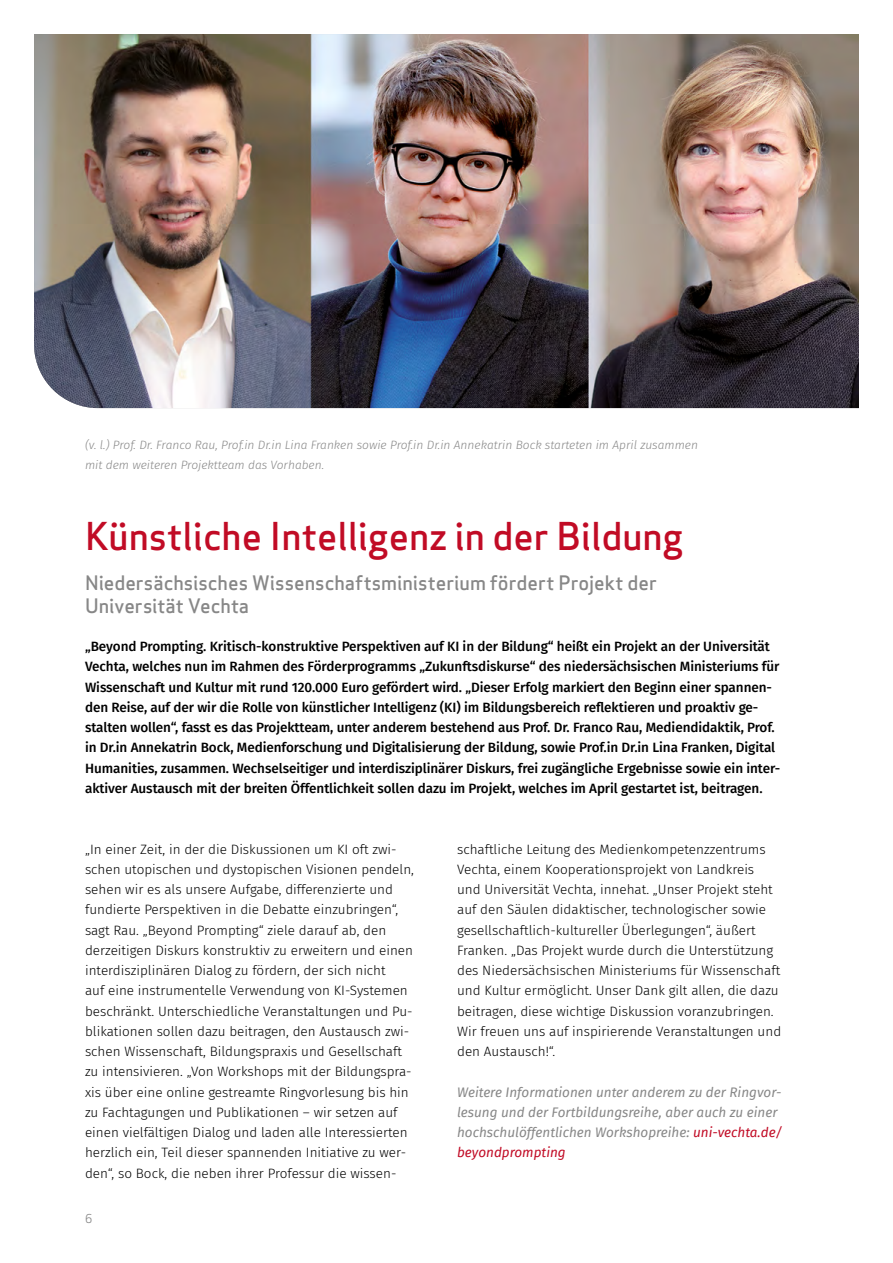
<style>
.page{position:relative;width:893px;height:1263px;background:#fff}
.page>*{position:absolute;margin:0;border:0;box-sizing:border-box;transform-origin:0 0}
.t1{font:500 37.5px "Apex Sans";color:#c10b25}
.t2{font:500 19.5px/22.5px "Apex Sans";color:#878787}
.t3{font:300 13.5px/20.2px "Fira Sans";color:#000}
.t4{font:13.5px/20.2px "Fira Sans Medium 2";letter-spacing:-.005em;color:#000}
.t5{font:500 13.5px/20.2px "Fira Sans";letter-spacing:-.005em;color:#000}
.t6{font:italic 13.5px/20.2px "Fira Sans";color:#878787}
.t7{font:italic 300 12px/20.2px "Fira Sans";color:#878787}
.t8{font:12px "Apex Sans";color:#878787}
.s1{color:#c10b25}
</style>
<div class="page">
<img style="left:34px;top:34px;width:825px;height:374px">
<p class="t7" style="left:85px;top:434px;width:614px">(v. l.) Prof. Dr. Franco Rau, Prof.in Dr.in Lina Franken sowie Prof.in Dr.in Annekatrin Bock starteten im April zusammen mit dem weiteren Projektteam das Vorhaben.</p>
<h1 class="t1" style="left:85px;top:503px;width:600px">Künstliche Intelligenz in der Bildung</h1>
<h2 class="t2" style="left:85px;top:569px;width:573px">Niedersächsisches Wissenschaftsministerium fördert Projekt der<br>Universität Vechta</h2>
<p class="t4" style="left:85px;top:636px;width:696px">„Beyond Prompting. Kritisch-konstruktive Perspektiven auf KI in der Bildung“ heißt ein Projekt an der Universität Vechta, welches nun im Rahmen des Förderprogramms „Zukunftsdiskurse“ des niedersächsischen Ministeriums für Wissenschaft und Kultur mit rund 120.000 Euro gefördert wird. „Dieser Erfolg markiert den Beginn einer spannen&shy;den Reise, auf der wir die Rolle von künstlicher Intelligenz (KI) im Bildungsbereich reflektieren und proaktiv ge&shy;stalten wollen“, fasst es das Projektteam, unter anderem bestehend aus Prof. Dr. Franco Rau, Mediendidaktik, Prof.</p>
<p class="t5" style="left:85px;top:737px;width:697px">in Dr.in Annekatrin Bock, Medienforschung und Digitalisierung der Bildung, sowie Prof.in Dr.in Lina Franken, Digital<br>Humanities, zusammen. Wechselseitiger und interdisziplinärer Diskurs, frei zugängliche Ergebnisse sowie ein inter&shy;aktiver Austausch mit der breiten Öffentlichkeit sollen dazu im Projekt, welches im April gestartet ist, beitragen.</p>
<p class="t3" style="left:85px;top:839px;width:330px">„In einer Zeit, in der die Diskussionen um KI oft zwi&shy;schen utopischen und dystopischen Visionen pendeln, sehen wir es als unsere Aufgabe, differenzierte und fundierte Perspektiven in die Debatte einzubringen“, sagt Rau. „Beyond Prompting“ ziele darauf ab, den derzeitigen Diskurs konstruktiv zu erweitern und einen interdisziplinären Dialog zu fördern, der sich nicht<br>auf eine instrumentelle Verwendung von KI-Systemen beschränkt. Unterschiedliche Veranstaltungen und Pu&shy;blikationen sollen dazu beitragen, den Austausch zwi&shy;schen Wissenschaft, Bildungspraxis und Gesellschaft zu intensivieren. „Von Workshops mit der Bildungspra&shy;xis über eine online gestreamte Ringvorlesung bis hin zu Fachtagungen und Publikationen – wir setzen auf einen vielfältigen Dialog und laden alle Interessierten herzlich ein, Teil dieser spannenden Initiative zu wer&shy;den“, so Bock, die neben ihrer Professur die wissen-</p>
<p class="t3" style="left:457px;top:839px;width:326px">schaftliche Leitung des Medienkompetenzzentrums Vechta, einem Kooperationsprojekt von Landkreis<br>und Universität Vechta, innehat. „Unser Projekt steht auf den Säulen didaktischer, technologischer sowie gesellschaftlich-kultureller Überlegungen“, äußert Franken. „Das Projekt wurde durch die Unterstützung des Niedersächsischen Ministeriums für Wissenschaft und Kultur ermöglicht. Unser Dank gilt allen, die dazu beitragen, diese wichtige Diskussion voranzubringen.<br>Wir freuen uns auf inspirierende Veranstaltungen und den Austausch!“.</p>
<p class="t6" style="left:457px;top:1081px;width:327px">Weitere Informationen unter anderem zu der Ringvor&shy;lesung und der Fortbildungsreihe, aber auch zu einer hochschulöffentlichen Workshopreihe: <span class="s1">uni-vechta.de/ beyondprompting</span></p>
<p class="t8" style="left:85px;top:1209px;width:9px">6</p>
</div>
